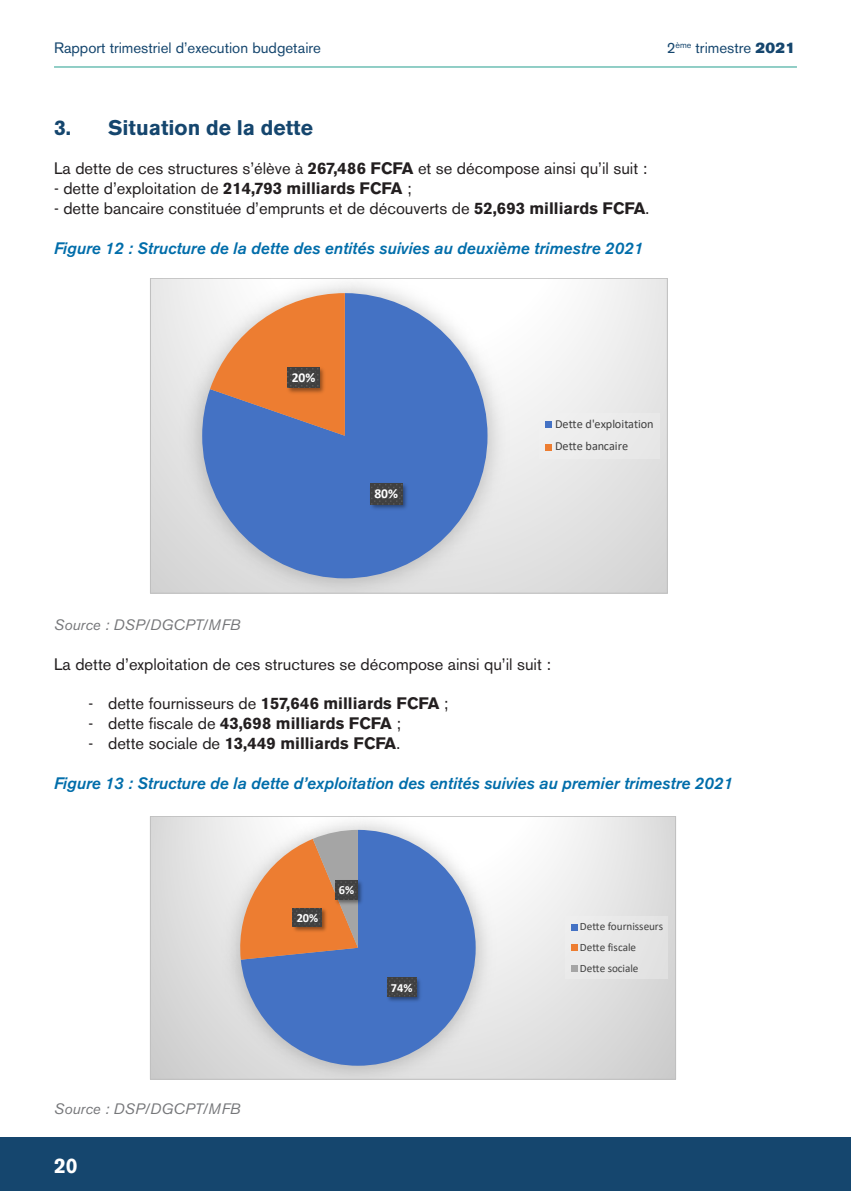
<style>
.page{position:relative;width:851px;height:1191px;background:#fff}
.page>*{position:absolute;margin:0;border:0;box-sizing:border-box;transform-origin:0 0}
.t1{font:700 21px "Akzidenz Grotesk BE";color:#15466e}
.t2{font:700 21px "Akzidenz Grotesk BE";color:#fff}
.t3{font:16.5px "Akzidenz Grotesk BE";color:#231f20}
.t4{font:italic 500 16.5px "Akzidenz Grotesk BE";color:#006daa}
.t5{font:700 16.5px "Akzidenz Grotesk BE";color:#231f20}
.t6{font:15px "Akzidenz Grotesk BE";color:#15466e}
.t7{font:italic 15px "Akzidenz Grotesk BE";color:#757679}
.t8{font:700 13.65px "Calibri";color:#fff}
.t9{font:700 12.45px "Calibri";color:#fff}
.t10{font:12.3px/22.6px "Calibri";letter-spacing:-.005em;color:#404040}
.t11{font:11.25px/20.9px "Calibri";color:#404040}
.t12{font:italic 10.65px "Garamond";color:#000}
.s1{font-family:"Akzidenz Grotesk BE Super"}
.s2{font-weight:700}
.s3{font-weight:400}
</style>
<div class="page">
<div style="left:0;top:1136px;width:850px;height:55px;background:#15466e"></div>
<hr style="left:54px;top:67px;width:742px;height:1px;background:#259e8f">
<div style="left:150px;top:278px;width:517px;height:315px;background:linear-gradient(to bottom,#f6f6f6,#d8d8d8)"></div>
<img style="left:172px;top:280px;width:346px;height:311px">
<img style="left:181px;top:280px;width:192px;height:185px">
<svg style="left:202px;top:293px;width:285px;height:285px;background:#698ccb"></svg>
<svg style="left:210px;top:293px;width:135px;height:143px;background:#cf9170"></svg>
<img style="left:367px;top:480px;width:44px;height:32px">
<svg style="left:370px;top:483px;width:32px;height:21px"></svg>
<img style="left:284px;top:364px;width:44px;height:32px">
<div style="left:287px;top:367px;width:32px;height:21px;background:#404040"></div>
<div style="left:539px;top:413px;width:120px;height:45px;background:#f2f2f2"></div>
<div style="left:545px;top:421px;width:7px;height:7px;background:#4472c4"></div>
<div style="left:545px;top:444px;width:7px;height:6px;background:#ed7d31"></div>
<div style="left:150px;top:278px;width:517px;height:315px;border:1px solid #bfbfbf"></div>
<svg style="left:152px;top:818px;width:522px;height:259px"></svg>
<img style="left:213px;top:818px;width:290px;height:259px">
<img style="left:214px;top:818px;width:170px;height:168px">
<img style="left:287px;top:818px;width:96px;height:12px">
<svg style="left:241px;top:830px;width:234px;height:235px;background:#668aca"></svg>
<svg style="left:235px;top:830px;width:123px;height:129px;background:#db9f7a"></svg>
<img style="left:384px;top:975px;width:40px;height:29px">
<svg style="left:387px;top:978px;width:29px;height:18px"></svg>
<img style="left:290px;top:905px;width:40px;height:30px">
<svg style="left:293px;top:908px;width:29px;height:19px"></svg>
<img style="left:332px;top:877px;width:34px;height:30px">
<svg style="left:335px;top:880px;width:22px;height:19px"></svg>
<div style="left:565px;top:916px;width:103px;height:63px;background:#e7e7e7"></div>
<svg style="left:571px;top:924px;width:6px;height:6px"></svg>
<svg style="left:571px;top:944px;width:6px;height:6px"></svg>
<svg style="left:571px;top:965px;width:6px;height:6px"></svg>
<div style="left:150px;top:816px;width:526px;height:263px;border:1px solid #bfbfbf"></div>
<p class="t6" style="left:54px;top:39px;width:268px">Rapport trimestriel d’execution budgetaire</p>
<p class="t6" style="left:666px;top:39px;width:130px">2<sup>ème</sup> trimestre <span class="s1">2021</span></p>
<p class="t1" style="left:54px;top:115px;width:260px">3. Situation de la dette</p>
<p class="t3" style="left:54px;top:159px;width:594px">La dette de ces structures s’élève à <span class="s2">267,486 FCFA</span> et se décompose ainsi qu’il suit :</p>
<p class="t3" style="left:54px;top:179px;width:359px">- dette d’exploitation de <span class="s2">214,793 milliards FCFA</span> ;</p>
<p class="t3" style="left:54px;top:198px;width:596px">- dette bancaire constituée d’emprunts et de découverts de <span class="s2">52,693 milliards FCFA</span>.</p>
<p class="t4" style="left:54px;top:238px;width:590px">Figure 12 : Structure de la dette des entités suivies au deuxième trimestre 2021</p>
<p class="t8" style="left:292px;top:368px;width:25px">20%</p>
<p class="t8" style="left:374px;top:484px;width:25px">80%</p>
<p class="t10" style="left:555px;top:412px;width:100px">Dette d'exploitation<br>Dette bancaire</p>
<p class="t7" style="left:54px;top:616px;width:188px">Source : DSP/DGCPT/MFB</p>
<p class="t3" style="left:54px;top:654px;width:498px">La dette d’exploitation de ces structures se décompose ainsi qu’il suit :</p>
<p class="t3" style="left:88px;top:693px;width:361px">- dette fournisseurs de <span class="s2">157,646 milliards FCFA</span> ;</p>
<p class="t5" style="left:88px;top:714px;width:314px"><span class="s3">- dette fiscale de</span> 43,698 milliards FCFA <span class="s3">;</span></p>
<p class="t5" style="left:88px;top:733px;width:313px"><span class="s3">- dette sociale de</span> 13,449 milliards FCFA<span class="s3">.</span></p>
<p class="t4" style="left:54px;top:773px;width:680px">Figure 13 : Structure de la dette d’exploitation des entités suivies au premier trimestre 2021</p>
<p class="t12" style="left:149px;top:719px;width:121px"><span class="s2">Source :</span> DSP/DGCPT/MFB</p>
<p class="t7" style="left:54px;top:1100px;width:188px">Source : DSP/DGCPT/MFB</p>
<p class="t2" style="left:54px;top:1153px;width:25px">20</p>
<p class="t9" style="left:296px;top:909px;width:23px">20%</p>
<p class="t9" style="left:339px;top:881px;width:17px">6%</p>
<p class="t9" style="left:391px;top:978px;width:23px">74%</p>
<p class="t11" style="left:580px;top:915px;width:85px">Dette fournisseurs<br>Dette fiscale<br>Dette sociale</p>
</div>
